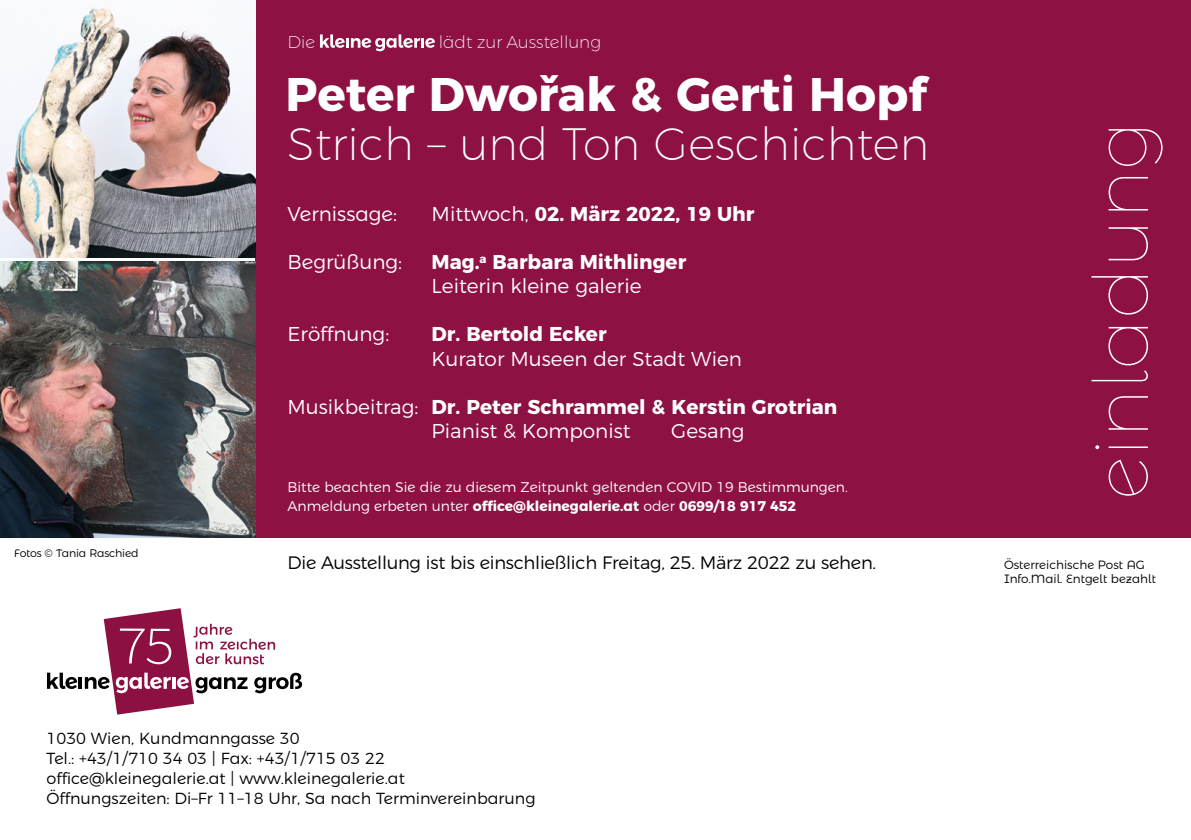
<style>
.page{position:relative;width:1191px;height:840px;background:#fff}
.page>*{position:absolute;margin:0;border:0;box-sizing:border-box;transform-origin:0 0}
.t1{font:100 76px "Montserrat Alternates";color:#fff}
.t2{font:700 47px "Montserrat";color:#fff}
.t3{font:200 45.4px "Montserrat";color:#fff}
.t4{font:700 20px/24px "Montserrat";color:#fff}
.t5{font:300 20px "Montserrat";color:#fff}
.t6{font:300 18px "Montserrat";letter-spacing:-.015em;color:#000}
.t7{font:200 17px "Montserrat";color:#fff}
.t8{font:300 16px/20px "Montserrat";color:#000}
.t9{font:300 14px/19px "Montserrat";color:#fff}
.t10{font:300 12px/14px "Montserrat Alternates";color:#000}
.t11{font:300 11px "Montserrat Alternates";letter-spacing:-.015em;color:#000}
.s1{font-weight:300}
.s2{font-weight:700}
</style>
<div class="page">
<div style="left:255px;top:0;width:936px;height:536px;background:#8e1143"></div>
<img style="left:0;top:261px;width:255px;height:275px">
<img style="left:0;top:7px;width:255px;height:250px">
<svg style="left:320px;top:34px;width:115px;height:17px"></svg>
<svg style="left:47px;top:608px;width:255px;height:106px"></svg>
<p class="t7" style="left:287px;top:29px;width:29px">Die</p>
<p class="t7" style="left:439px;top:29px;width:164px">lädt zur Ausstellung</p>
<h2 class="t2" style="left:285px;top:56px;width:642px">Peter Dwořak &amp; Gerti Hopf</h2>
<h3 class="t3" style="left:287px;top:109px;width:643px">Strich – und Ton Geschichten</h3>
<p class="t5" style="left:287px;top:198px;width:111px">Vernissage:</p>
<p class="t4" style="left:431px;top:200px;width:324px"><span class="s1">Mittwoch,</span> 02. März 2022, 19 Uhr</p>
<p class="t5" style="left:287px;top:246px;width:116px">Begrüßung:</p>
<p class="t4" style="left:431px;top:248px;width:256px">Mag.<sup>a</sup> Barbara Mithlinger<br><span class="s1">Leiterin kleine galerie</span></p>
<p class="t5" style="left:287px;top:318px;width:103px">Eröffnung:</p>
<p class="t4" style="left:431px;top:320px;width:176px">Dr. Bertold Ecker</p>
<p class="t5" style="left:431px;top:342px;width:312px">Kurator Museen der Stadt Wien</p>
<p class="t4" style="left:431px;top:392px;width:407px;text-indent:-144px"><span class="s1">Musikbeitrag:</span> Dr. Peter Schrammel &amp; Kerstin Grotrian<br><span class="s1">Pianist &amp; Komponist</span></p>
<p class="t5" style="left:671px;top:414px;width:75px">Gesang</p>
<p class="t11" style="left:14px;top:544px;width:126px">Fotos © Tania Raschied</p>
<p class="t9" style="left:287px;top:476px;width:562px">Bitte beachten Sie die zu diesem Zeitpunkt geltenden COVID 19 Bestimmungen.<br>Anmeldung erbeten unter <span class="s2">office@kleinegalerie.at</span> oder <span class="s2">0699/18 917 452</span></p>
<p class="t6" style="left:287px;top:547px;width:590px">Die Ausstellung ist bis einschließlich Freitag, 25. März 2022 zu sehen.</p>
<p class="t8" style="left:47px;top:726px;width:490px">1030 Wien, Kundmanngasse 30<br>Tel.: +43/1/710 34 03 | Fax: +43/1/715 03 22 office@kleinegalerie.at | www.kleinegalerie.at<br>Öffnungszeiten: Di–Fr 11–18 Uhr, Sa nach Terminvereinbarung</p>
<h1 class="t1" style="left:1064px;top:499px;width:379px;rotate:-90deg">einladung</h1>
<p class="t10" style="left:1004px;top:556px;width:153px">Österreichische Post AG<br>Info.Mail. Entgelt bezahlt</p>
</div>
